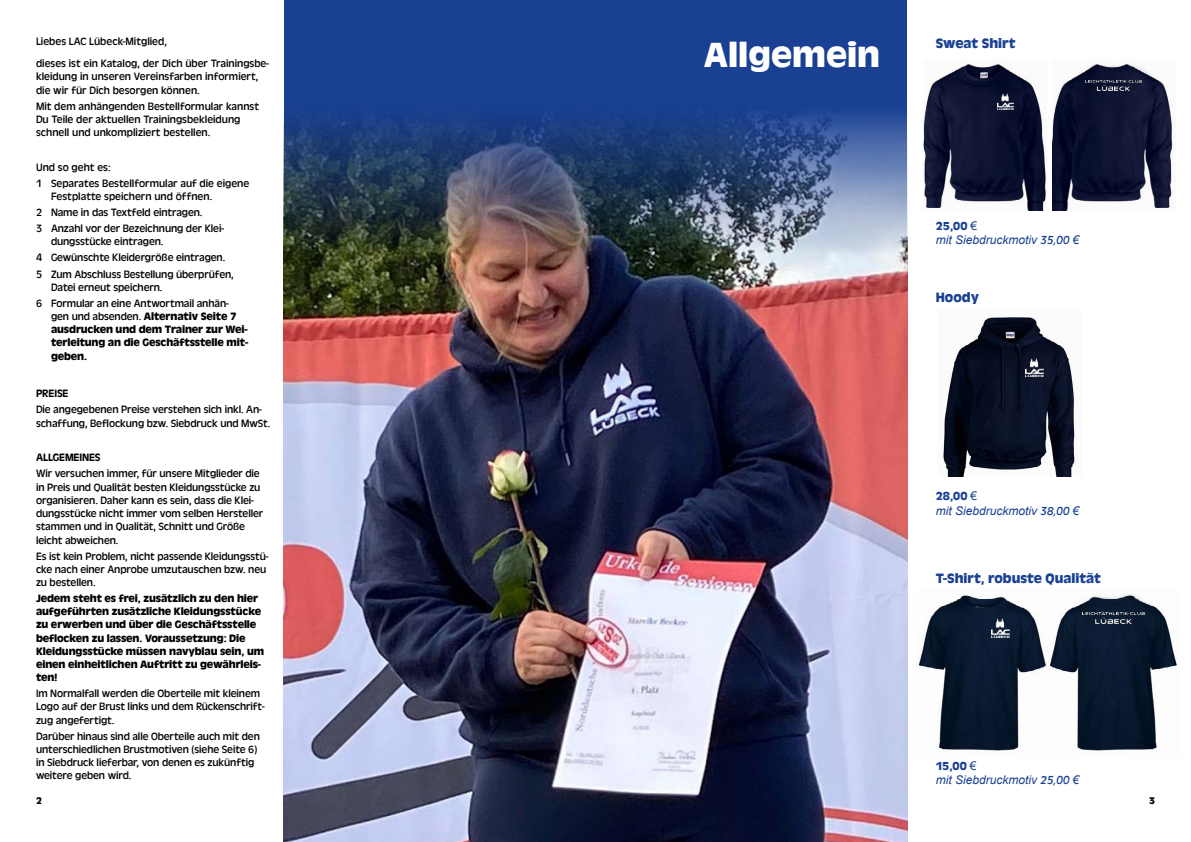
<style>
.page{position:relative;width:1191px;height:842px;background:#fff}
.page>*{position:absolute;margin:0;border:0;box-sizing:border-box;transform-origin:0 0}
.t1{font:700 36px "Antique Oli T";color:#fff}
.t2{font:700 14px "Antique Oli T";color:#194093}
.t3{font:italic 12px "Arial";color:#194093}
.t4{font:700 12px "Antique Oli T";color:#194093}
.t5{font:11px/13.2px "Antique Oli T";letter-spacing:-.01em;color:#000}
.t6{font:700 11px/13.2px "Antique Oli T";letter-spacing:-.01em;color:#000}
.t7{font:500 11px "Antique Oli T";letter-spacing:-.01em;color:#000}
.t8{font:700 10px "Antique Oli T";color:#000}
.s1{font-weight:400}
.s2{font-family:"Arial";font-weight:400}
.s3{font-family:"Antique Oli T"}
</style>
<div class="page">
<div style="left:595px;top:0;width:312px;height:842px;background:#194093"></div>
<div style="left:283px;top:0;width:312px;height:842px;background:#194093"></div>
<img style="left:283px;top:99px;width:624px;height:743px">
<img style="left:943px;top:317px;width:132px;height:160px">
<img style="left:1026px;top:358px;width:17px;height:18px">
<img style="left:1052px;top:63px;width:121px;height:148px">
<img style="left:1085px;top:81px;width:56px;height:10px">
<img style="left:923px;top:62px;width:123px;height:149px">
<img style="left:998px;top:94px;width:15px;height:16px">
<img style="left:918px;top:595px;width:129px;height:156px">
<img style="left:1049px;top:593px;width:128px;height:158px">
<img style="left:1082px;top:613px;width:62px;height:11px">
<img style="left:991px;top:619px;width:18px;height:18px">
<p class="t5" style="left:36px;top:31px;width:234px;line-height:21.7px">Liebes LAC Lübeck-Mitglied,<br>dieses ist ein Katalog, der Dich über Trainingsbe-</p>
<p class="t5" style="left:36px;top:70px;width:224px">kleidung in unseren Vereinsfarben informiert, die wir für Dich besorgen können.</p>
<p class="t5" style="left:36px;top:99px;width:225px">Mit dem anhängenden Bestellformular kannst<br>Du Teile der aktuellen Trainingsbekleidung schnell und unkompliziert bestellen.</p>
<p class="t5" style="left:36px;top:159px;width:215px;line-height:16px">Und so geht es:<br>1 Separates Bestellformular auf die eigene</p>
<p class="t5" style="left:36px;top:189px;width:189px;line-height:16px;text-indent:15px">Festplatte speichern und öffnen.<br>2 Name in das Textfeld eintragen.<br>3 Anzahl vor der Bezeichnung der Klei-</p>
<p class="t5" style="left:36px;top:234px;width:199px;line-height:16px;text-indent:15px">dungsstücke eintragen.<br>4 Gewünschte Kleidergröße eintragen.<br>5 Zum Abschluss Bestellung überprüfen,</p>
<p class="t5" style="left:36px;top:279px;width:194px;line-height:16px;text-indent:15px">Datei erneut speichern.<br>6 Formular an eine Antwortmail anhän-</p>
<p class="t6" style="left:51px;top:310px;width:199px"><span class="s1">gen und absenden.</span> Alternativ Seite 7 ausdrucken und dem Trainer zur Wei&shy;terleitung an die Geschäftsstelle mit&shy;geben.</p>
<p class="t7" style="left:36px;top:387px;width:34px">PREISE</p>
<p class="t5" style="left:36px;top:403px;width:236px">Die angegebenen Preise verstehen sich inkl. An&shy;schaffung, Beflockung bzw. Siebdruck und MwSt.</p>
<p class="t7" style="left:36px;top:452px;width:66px">ALLGEMEINES</p>
<p class="t5" style="left:36px;top:467px;width:229px">Wir versuchen immer, für unsere Mitglieder die in Preis und Qualität besten Kleidungsstücke zu organisieren. Daher kann es sein, dass die Klei&shy;dungsstücke nicht immer vom selben Hersteller stammen und in Qualität, Schnitt und Größe leicht abweichen.</p>
<p class="t5" style="left:36px;top:549px;width:234px">Es ist kein Problem, nicht passende Kleidungsstü&shy;cke nach einer Anprobe umzutauschen bzw. neu zu bestellen.</p>
<p class="t6" style="left:36px;top:592px;width:230px">Jedem steht es frei, zusätzlich zu den hier aufgeführten zusätzliche Kleidungsstücke zu erwerben und über die Geschäftsstelle beflocken zu lassen. Voraussetzung: Die Kleidungsstücke müssen navyblau sein, um einen einheitlichen Auftritt zu gewährleis&shy;ten!</p>
<p class="t5" style="left:36px;top:687px;width:230px">Im Normalfall werden die Oberteile mit kleinem<br>Logo auf der Brust links und dem Rückenschrift&shy;zug angefertigt.</p>
<p class="t5" style="left:36px;top:729px;width:225px">Darüber hinaus sind alle Oberteile auch mit den unterschiedlichen Brustmotiven (siehe Seite 6) in Siebdruck lieferbar, von denen es zukünftig weitere geben wird.</p>
<h1 class="t1" style="left:704px;top:35px;width:178px">Allgemein</h1>
<p class="t2" style="left:935px;top:35px;width:81px">Sweat Shirt</p>
<p class="t4" style="left:935px;top:219px;width:43px">25,00 <span class="s2">€</span></p>
<p class="t3" style="left:935px;top:232px;width:145px">mit Siebdruckmotiv <span class="s3">35,00</span> €</p>
<p class="t2" style="left:935px;top:290px;width:45px">Hoody</p>
<p class="t4" style="left:935px;top:489px;width:43px">28,00 <span class="s2">€</span></p>
<p class="t3" style="left:935px;top:503px;width:145px">mit Siebdruckmotiv <span class="s3">38,00</span> €</p>
<p class="t2" style="left:935px;top:571px;width:166px">T-Shirt, robuste Qualität</p>
<p class="t4" style="left:935px;top:759px;width:42px">15,00 <span class="s2">€</span></p>
<p class="t3" style="left:935px;top:772px;width:145px">mit Siebdruckmotiv <span class="s3">25,00</span> €</p>
<p class="t8" style="left:36px;top:795px;width:7px">2</p>
<p class="t8" style="left:1149px;top:795px;width:7px">3</p>
</div>
